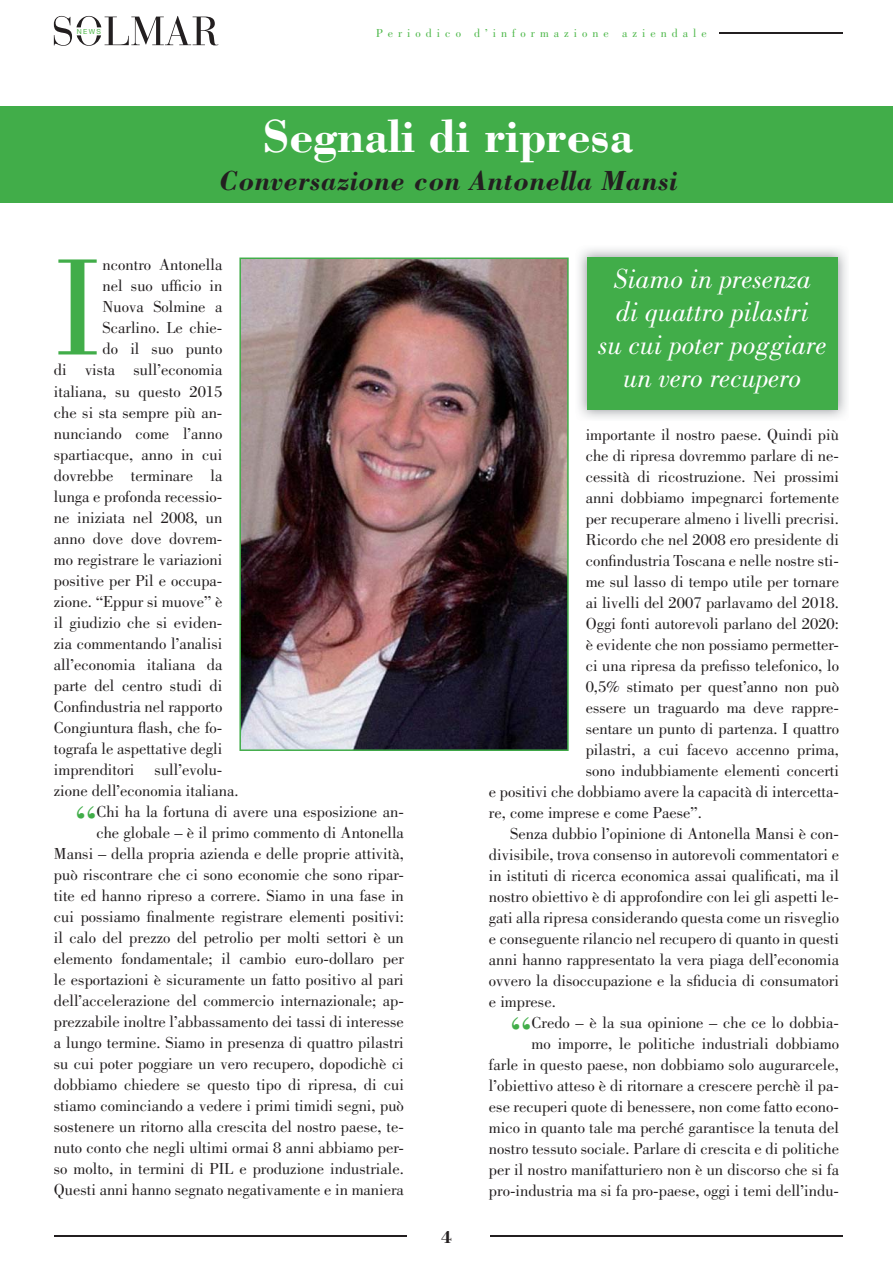
<style>
.page{position:relative;width:893px;height:1263px;background:#fff}
.page>*{position:absolute;margin:0;border:0;box-sizing:border-box;transform-origin:0 0}
.t1{font:142.2px "Bodoni";color:#41ad49}
.t2{font:700 48px "Bodoni";color:#fff}
.t3{font:48px "Bodoni";color:#41ad49}
.t4{font:italic 28.5px/33px "Bodoni";color:#fff;text-align:center}
.t5{font:italic 700 28.5px "Bodoni";letter-spacing:.01em;color:#231f20}
.t6{font:700 18px "Bodoni";color:#231f20}
.t7{font:16.5px/21px "Bodoni";color:#231f20;text-align:right}
.t8{font:12px "Bodoni";letter-spacing:.42em;color:#4cb748}
.t9{font:6.9px "Helvetica Neue";color:#4cb748}
</style>
<div class="page">
<hr style="left:719px;top:33px;width:123px;height:1px;background:#231f20">
<hr style="left:719px;top:32px;width:123px;height:1px;background:#231f20">
<hr style="left:54px;top:1236px;width:352px;height:1px;background:#231f20">
<hr style="left:54px;top:1235px;width:352px;height:1px;background:#231f20">
<hr style="left:490px;top:1236px;width:352px;height:1px;background:#231f20">
<hr style="left:490px;top:1235px;width:352px;height:1px;background:#231f20">
<svg style="left:54px;top:16px;width:164px;height:30px"></svg>
<div style="left:0;top:106px;width:893px;height:97px;background:#41ad49"></div>
<img style="left:579px;top:249px;width:268px;height:170px">
<div style="left:587px;top:258px;width:251px;height:152px;background:#41ad49"></div>
<img style="left:239px;top:257px;width:330px;height:494px">
<p class="t9" style="left:77px;top:27px;width:26px">NEWS</p>
<p class="t8" style="left:376px;top:29px;width:332px">Periodico d’informazione aziendale</p>
<h2 class="t2" style="left:263px;top:119px;width:372px">Segnali di ripresa</h2>
<h3 class="t5" style="left:219px;top:170px;width:460px">Conversazione con Antonella Mansi</h3>
<h1 class="t1" style="left:54px;top:255px;width:49px">I</h1>
<p class="t7" style="left:103px;top:256px;width:121px">ncontro Antonella</p>
<p class="t7" style="left:103px;top:277px;width:121px">nel suo ufficio in</p>
<p class="t7" style="left:103px;top:298px;width:121px">Nuova Solmine a</p>
<p class="t7" style="left:103px;top:319px;width:121px">Scarlino. Le chie-</p>
<p class="t7" style="left:103px;top:340px;width:121px">do il suo punto</p>
<p class="t7" style="left:54px;top:361px;width:170px">di vista sull’economia</p>
<p class="t7" style="left:54px;top:382px;width:170px">italiana, su questo 2015</p>
<p class="t7" style="left:54px;top:403px;width:170px">che si sta sempre più an-</p>
<p class="t7" style="left:54px;top:424px;width:170px">nunciando come l’anno</p>
<p class="t7" style="left:54px;top:445px;width:170px">spartiacque, anno in cui</p>
<p class="t7" style="left:54px;top:466px;width:170px">dovrebbe terminare la</p>
<p class="t7" style="left:54px;top:487px;width:170px">lunga e profonda recessio-</p>
<p class="t7" style="left:54px;top:508px;width:170px">ne iniziata nel 2008, un</p>
<p class="t7" style="left:54px;top:529px;width:170px">anno dove dove dovrem-</p>
<p class="t7" style="left:54px;top:550px;width:170px">mo registrare le variazioni</p>
<p class="t7" style="left:54px;top:571px;width:170px">positive per Pil e occupa-</p>
<p class="t7" style="left:54px;top:592px;width:170px">zione. “Eppur si muove” è</p>
<p class="t7" style="left:54px;top:613px;width:170px">il giudizio che si eviden-</p>
<p class="t7" style="left:54px;top:634px;width:170px">zia commentando l’analisi</p>
<p class="t7" style="left:54px;top:655px;width:170px">all’economia italiana da</p>
<p class="t7" style="left:54px;top:676px;width:170px">parte del centro studi di</p>
<p class="t7" style="left:54px;top:697px;width:170px">Confindustria nel rapporto</p>
<p class="t7" style="left:54px;top:718px;width:170px">Congiuntura flash, che fo-</p>
<p class="t7" style="left:54px;top:739px;width:170px">tografa le aspettative degli</p>
<p class="t7" style="left:54px;top:760px;width:170px">imprenditori sull’evolu-</p>
<p class="t7" style="left:54px;top:781px;width:186px">zione dell’economia italiana.</p>
<h2 class="t3" style="left:75px;top:804px;width:23px">“</h2>
<p class="t7" style="left:54px;top:802px;width:352px">Chi ha la fortuna di avere una esposizione an-<br>che globale – è il primo commento di Antonella Mansi – della propria azienda e delle proprie attività, può riscontrare che ci sono economie che sono ripar&shy;tite ed hanno ripreso a correre. Siamo in una fase in cui possiamo finalmente registrare elementi positivi: il calo del prezzo del petrolio per molti settori è un elemento fondamentale; il cambio euro-dollaro per le esportazioni è sicuramente un fatto positivo al pari dell’accelerazione del commercio internazionale; ap&shy;prezzabile inoltre l’abbassamento dei tassi di interesse a lungo termine. Siamo in presenza di quattro pilastri su cui poter poggiare un vero recupero, dopodichè ci dobbiamo chiedere se questo tipo di ripresa, di cui stiamo cominciando a vedere i primi timidi segni, può sostenere un ritorno alla crescita del nostro paese, te&shy;nuto conto che negli ultimi ormai 8 anni abbiamo per&shy;so molto, in termini di PIL e produzione industriale.<br>Questi anni hanno segnato negativamente e in maniera</p>
<p class="t6" style="left:441px;top:1231px;width:12px">4</p>
<h3 class="t4" style="left:598px;top:265px;width:230px">Siamo in presenza<br>di quattro pilastri<br>su cui poter poggiare un vero recupero</h3>
<p class="t7" style="left:586px;top:425px;width:255px">importante il nostro paese. Quindi più</p>
<p class="t7" style="left:586px;top:446px;width:255px">che di ripresa dovremmo parlare di ne-</p>
<p class="t7" style="left:586px;top:467px;width:255px">cessità di ricostruzione. Nei prossimi</p>
<p class="t7" style="left:586px;top:488px;width:255px">anni dobbiamo impegnarci fortemente</p>
<p class="t7" style="left:586px;top:509px;width:255px">per recuperare almeno i livelli precrisi.</p>
<p class="t7" style="left:586px;top:530px;width:255px">Ricordo che nel 2008 ero presidente di</p>
<p class="t7" style="left:586px;top:551px;width:255px">confindustria Toscana e nelle nostre sti-</p>
<p class="t7" style="left:586px;top:572px;width:255px">me sul lasso di tempo utile per tornare</p>
<p class="t7" style="left:586px;top:593px;width:255px">ai livelli del 2007 parlavamo del 2018.</p>
<p class="t7" style="left:586px;top:614px;width:255px">Oggi fonti autorevoli parlano del 2020:</p>
<p class="t7" style="left:586px;top:635px;width:255px">è evidente che non possiamo permetter-</p>
<p class="t7" style="left:586px;top:656px;width:255px">ci una ripresa da prefisso telefonico, lo</p>
<p class="t7" style="left:586px;top:677px;width:255px">0,5% stimato per quest’anno non può</p>
<p class="t7" style="left:586px;top:698px;width:255px">essere un traguardo ma deve rappre-</p>
<p class="t7" style="left:586px;top:719px;width:255px">sentare un punto di partenza. I quattro</p>
<p class="t7" style="left:586px;top:740px;width:255px">pilastri, a cui facevo accenno prima,</p>
<p class="t7" style="left:586px;top:761px;width:255px">sono indubbiamente elementi concerti</p>
<p class="t7" style="left:489px;top:782px;width:352px">e positivi che dobbiamo avere la capacità di intercetta-</p>
<p class="t7" style="left:489px;top:803px;width:215px">re, come imprese e come Paese”.</p>
<p class="t7" style="left:510px;top:824px;width:330px">Senza dubbio l’opinione di Antonella Mansi è con-</p>
<p class="t7" style="left:489px;top:845px;width:352px">divisibile, trova consenso in autorevoli commentatori e</p>
<p class="t7" style="left:489px;top:866px;width:352px">in istituti di ricerca economica assai qualificati, ma il</p>
<p class="t7" style="left:489px;top:887px;width:352px">nostro obiettivo è di approfondire con lei gli aspetti le-</p>
<p class="t7" style="left:489px;top:908px;width:352px">gati alla ripresa considerando questa come un risveglio</p>
<p class="t7" style="left:489px;top:929px;width:352px">e conseguente rilancio nel recupero di quanto in questi</p>
<p class="t7" style="left:489px;top:950px;width:352px">anni hanno rappresentato la vera piaga dell’economia</p>
<p class="t7" style="left:489px;top:971px;width:352px">ovvero la disoccupazione e la sfiducia di consumatori</p>
<p class="t7" style="left:489px;top:992px;width:68px">e imprese.</p>
<h2 class="t3" style="left:510px;top:1015px;width:23px">“</h2>
<p class="t7" style="left:489px;top:1013px;width:352px">Credo – è la sua opinione – che ce lo dobbia-<br>mo imporre, le politiche industriali dobbiamo<br>farle in questo paese, non dobbiamo solo augurarcele, l’obiettivo atteso è di ritornare a crescere perchè il pa&shy;ese recuperi quote di benessere, non come fatto econo&shy;mico in quanto tale ma perché garantisce la tenuta del nostro tessuto sociale. Parlare di crescita e di politiche per il nostro manifatturiero non è un discorso che si fa pro-industria ma si fa pro-paese, oggi i temi dell’indu-</p>
</div>
